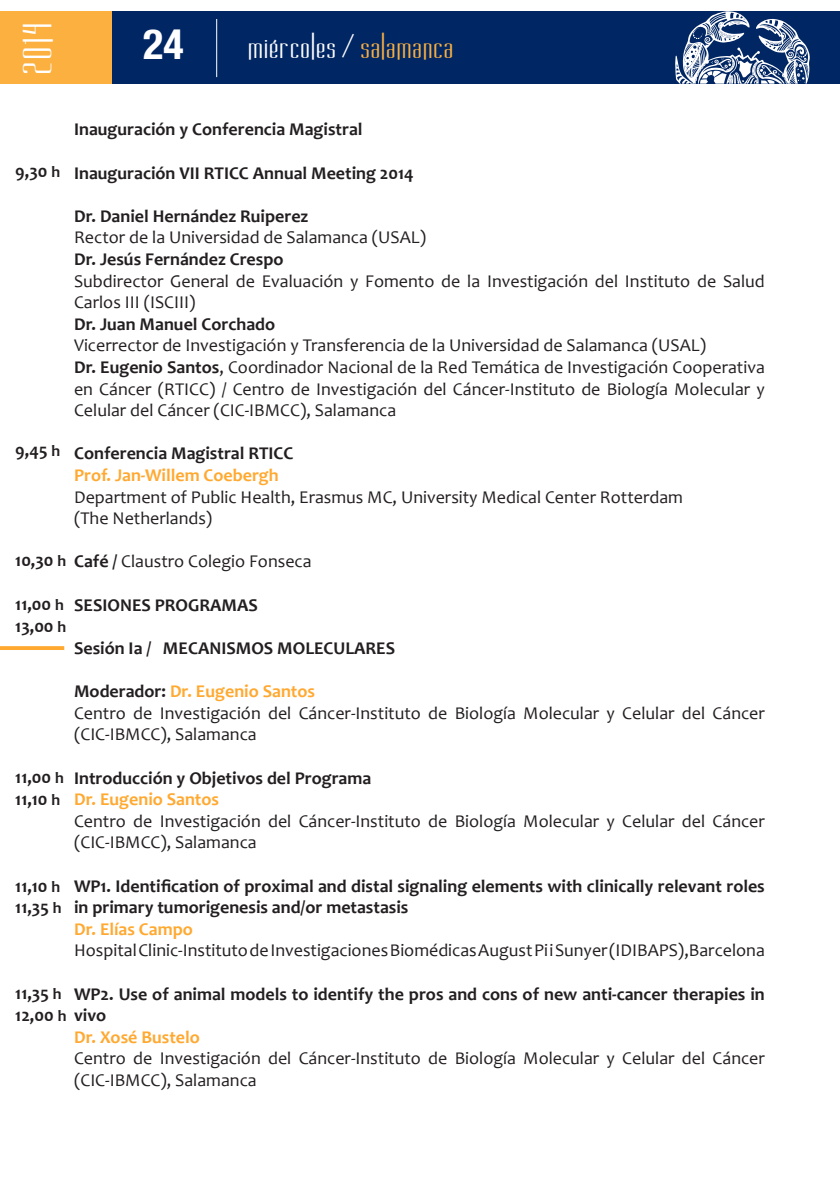
<style>
.page{position:relative;width:840px;height:1191px;background:#fff}
.page>*{position:absolute;margin:0;border:0;box-sizing:border-box;transform-origin:0 0}
.t1{font:48px "Long Cool Mother";color:#fff}
.t2{font:700 condensed 42px "Helvetica Neue";color:#fff}
.t3{font:36px "Long Cool Mother";letter-spacing:.05em;color:#fff}
.t4{font:18px/21.6px "Candara";color:#231f20}
.t5{font:700 18px/21.6px "Candara";color:#231f20}
.t6{font:700 18px "Candara";color:#ffa931}
.s1{color:#fbb040}
.s2{font-weight:700}
.s3{font-weight:700;font-size:16px}
.s4{color:#231f20}
.s5{font-size:16px}
</style>
<div class="page">
<div style="left:0;top:11px;width:111px;height:73px;background:#fbb040"></div>
<div style="left:112px;top:11px;width:727px;height:73px;background:#002663"></div>
<hr style="left:216px;top:19px;width:1px;height:58px;background:#fff">
<svg style="left:675px;top:11px;width:134px;height:73px"></svg>
<svg style="left:0;top:646px;width:65px;height:4px"></svg>
<p class="t1" style="left:13px;top:74px;width:51px;rotate:-90deg">2014</p>
<p class="t3" style="left:248px;top:29px;width:206px">miércoles / <span class="s1">salamanca</span></p>
<p class="t2" style="left:143px;top:10px;width:42px">24</p>
<p class="t5" style="left:74px;top:118px;width:290px">Inauguración y Conferencia Magistral</p>
<p class="t5" style="left:74px;top:162px;width:341px">Inauguración VII RTICC Annual Meeting 2014</p>
<p class="t5" style="left:74px;top:205px;width:236px">Dr. Daniel Hernández Ruiperez</p>
<p class="t4" style="left:74px;top:226px;width:353px">Rector de la Universidad de Salamanca (USAL)</p>
<p class="t5" style="left:74px;top:248px;width:211px">Dr. Jesús Fernández Crespo</p>
<p class="t4" style="left:74px;top:270px;width:691px">Subdirector General de Evaluación y Fomento de la Investigación del Instituto de Salud<br>Carlos III (ISCIII)</p>
<p class="t5" style="left:74px;top:313px;width:202px">Dr. Juan Manuel Corchado</p>
<p class="t4" style="left:74px;top:334px;width:633px">Vicerrector de Investigación y Transferencia de la Universidad de Salamanca (USAL)</p>
<p class="t4" style="left:74px;top:356px;width:692px;text-align:justify"><span class="s2">Dr. Eugenio Santos</span>, Coordinador Nacional de la Red Temática de Investigación Cooperativa en Cáncer (RTICC) / Centro de Investigación del Cáncer-Instituto de Biología Molecular y Celular del Cáncer (CIC-IBMCC), Salamanca</p>
<p class="t5" style="left:74px;top:442px;width:221px">Conferencia Magistral RTICC</p>
<p class="t6" style="left:74px;top:464px;width:206px">Prof. Jan-Willem Coebergh</p>
<p class="t4" style="left:74px;top:486px;width:610px">Department of Public Health, Erasmus MC, University Medical Center Rotterdam</p>
<p class="t4" style="left:74px;top:507px;width:140px">(The Netherlands)</p>
<p class="t4" style="left:15px;top:550px;width:297px"><span class="s2">10,30</span> <span class="s3">h</span> <span class="s2">Café /</span> Claustro Colegio Fonseca</p>
<p class="t5" style="left:74px;top:594px;width:185px">SESIONES PROGRAMAS</p>
<p class="t5" style="left:74px;top:637px;width:322px">Sesión Ia / MECANISMOS MOLECULARES</p>
<p class="t6" style="left:74px;top:680px;width:242px"><span class="s4">Moderador:</span> Dr. Eugenio Santos</p>
<p class="t4" style="left:74px;top:702px;width:692px">Centro de Investigación del Cáncer-Instituto de Biología Molecular y Celular del Cáncer (CIC-IBMCC), Salamanca</p>
<p class="t5" style="left:74px;top:766px;width:298px">Introducción y Objetivos del Programa</p>
<p class="t6" style="left:74px;top:788px;width:146px">Dr. Eugenio Santos</p>
<p class="t4" style="left:74px;top:810px;width:692px">Centro de Investigación del Cáncer-Instituto de Biología Molecular y Celular del Cáncer (CIC-IBMCC), Salamanca</p>
<p class="t5" style="left:74px;top:874px;width:691px">WP1. Identification of proximal and distal signaling elements with clinically relevant roles in primary tumorigenesis and/or metastasis</p>
<p class="t6" style="left:74px;top:917px;width:120px">Dr. Elías Campo</p>
<p class="t4" style="left:74px;top:939px;width:692px">Hospital Clinic-Instituto de Investigaciones Biomédicas August Pi i Sunyer (IDIBAPS),Barcelona</p>
<p class="t5" style="left:15px;top:982px;width:750px;text-indent:59px">WP2. Use of animal models to identify the pros and cons of new anti-cancer therapies in<br>12,00 <span class="s5">h</span> vivo</p>
<p class="t6" style="left:74px;top:1025px;width:127px">Dr. Xosé Bustelo</p>
<p class="t4" style="left:74px;top:1047px;width:692px">Centro de Investigación del Cáncer-Instituto de Biología Molecular y Celular del Cáncer (CIC-IBMCC), Salamanca</p>
<p class="t5" style="left:15px;top:160px;width:46px">9,30 <span class="s5">h</span></p>
<p class="t5" style="left:15px;top:439px;width:46px">9,45 <span class="s5">h</span></p>
<p class="t5" style="left:15px;top:593px;width:50px">11,00 <span class="s5">h</span></p>
<p class="t5" style="left:15px;top:615px;width:52px">13,00 <span class="s5">h</span></p>
<p class="t5" style="left:15px;top:766px;width:50px">11,00 <span class="s5">h</span></p>
<p class="t5" style="left:15px;top:787px;width:46px">11,10 <span class="s5">h</span></p>
<p class="t5" style="left:15px;top:875px;width:46px">11,10 <span class="s5">h</span></p>
<p class="t5" style="left:15px;top:896px;width:48px">11,35 <span class="s5">h</span></p>
<p class="t5" style="left:15px;top:982px;width:48px">11,35 <span class="s5">h</span></p>
</div>
